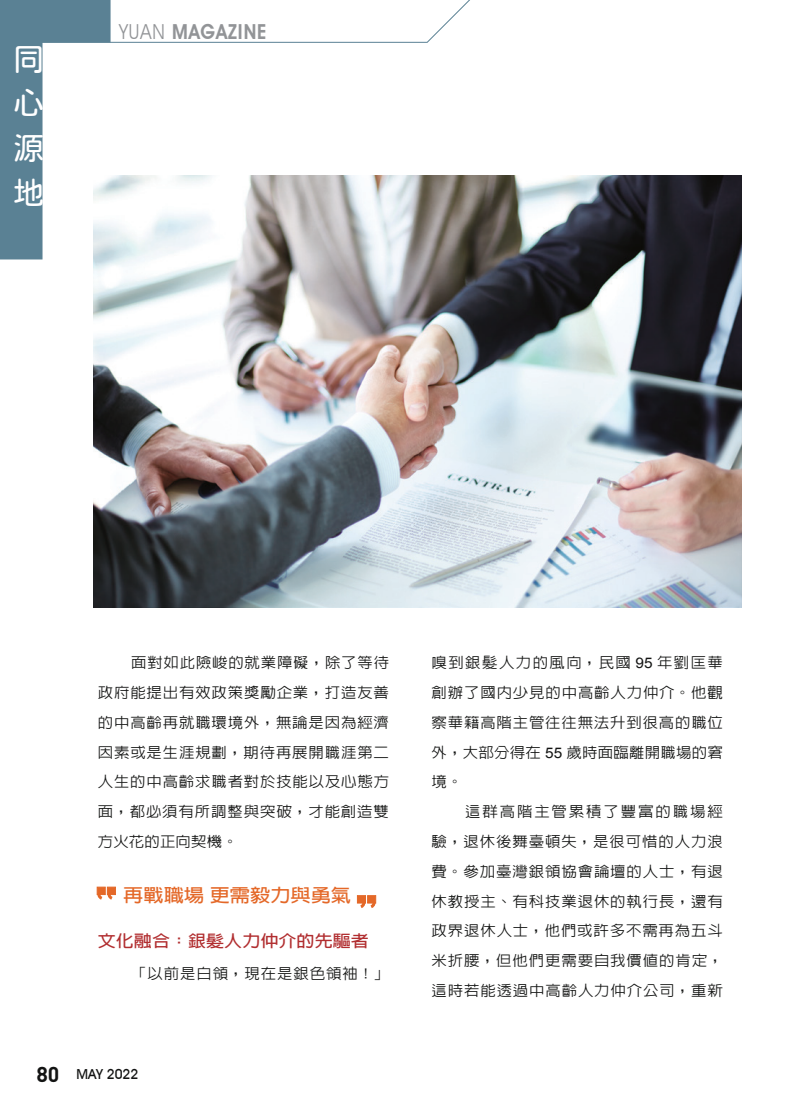
<style>
.page{position:relative;width:808px;height:1106px;background:#fff}
.page>*{position:absolute;margin:0;border:0;box-sizing:border-box;transform-origin:0 0}
.t1{font:31.95px/44.7px "jf openhuninn 1.1";color:#fff;text-align:justify}
.t2{font:600 20.7px "Avant Garde IT Cby BT";letter-spacing:.05em;color:#929497;scale:.9 1}
.中標{font:700 18.15px "AR Hei B5";color:#e46828;scale:1.11 1}
.內文{font:700 16.2px "AR Hei B5";color:#b12e30;scale:1.11 1}
.內文-2{font:500 14.7px/29.7px "AR Hei B5";letter-spacing:.055em;color:#131413;text-align:justify;scale:1.05 1}
.t3{font:500 13.8px "Avant Garde IT Cby BT";color:#131413}
.s1{font-weight:400}
.s2{font-family:"DIN";font-weight:700;font-size:21.3px}
.s3{font-family:"Arial";font-weight:400}
</style>
<div class="page">
<img style="left:94px;top:175px;width:648px;height:432px">
<div style="left:357px;top:895px;width:9px;height:8px;background:#e46828;border:1px solid #e46828"></div>
<div style="left:367px;top:895px;width:9px;height:8px;background:#e46828;border:1px solid #e46828"></div>
<svg style="left:357px;top:899px;width:20px;height:9px"></svg>
<div style="left:107px;top:887px;width:9px;height:7px;background:#e46828"></div>
<div style="left:97px;top:887px;width:8px;height:7px;background:#e46828"></div>
<svg style="left:96px;top:890px;width:20px;height:10px"></svg>
<svg style="left:0;top:0;width:500px;height:259px"></svg>
<h1 class="t1" style="left:13px;top:36px;width:32px">同心源地</h1>
<h2 class="t2" style="left:119px;top:19px;width:165px"><span class="s1">YUAN</span> MAGAZINE</h2>
<p class="內文-2" style="left:98px;top:648px;width:279px;text-indent:33px">面對如此險峻的就業障礙，除了等待政府能提出有效政策獎勵企業，打造友善的中高齡再就職環境外，無論是因為經濟因素或是生涯規劃，期待再展開職涯第二人生的中高齡求職者對於技能以及心態方面，都必須有所調整與突破，才能創造雙方火花的正向契機。</p>
<p class="中標" style="left:123px;top:885px;width:207px">再戰職場更需毅力與勇氣</p>
<p class="內文" style="left:98px;top:932px;width:246px">文化融合：銀髮人力仲介的先驅者</p>
<p class="內文-2" style="left:131px;top:958px;width:247px">「以前是白領，現在是銀色領袖！」</p>
<p class="t3" style="left:36px;top:1065px;width:103px"><span class="s2">80</span> MAY 2022</p>
<p class="內文-2" style="left:432px;top:648px;width:279px">嗅到銀髮人力的風向，民國 <span class="s3">95</span> 年劉匡華創辦了國內少見的中高齡人力仲介。他觀察華籍高階主管往往無法升到很高的職位外，大部分得在 <span class="s3">55</span> 歲時面臨離開職場的窘境。</p>
<p class="內文-2" style="left:432px;top:796px;width:279px;text-indent:33px">這群高階主管累積了豐富的職場經驗，退休後舞臺頓失，是很可惜的人力浪費。參加臺灣銀領協會論壇的人士，有退休教授主、有科技業退休的執行長，還有政界退休人士，他們或許多不需再為五斗米折腰，但他們更需要自我價值的肯定，這時若能透過中高齡人力仲介公司，重新</p>
</div>
